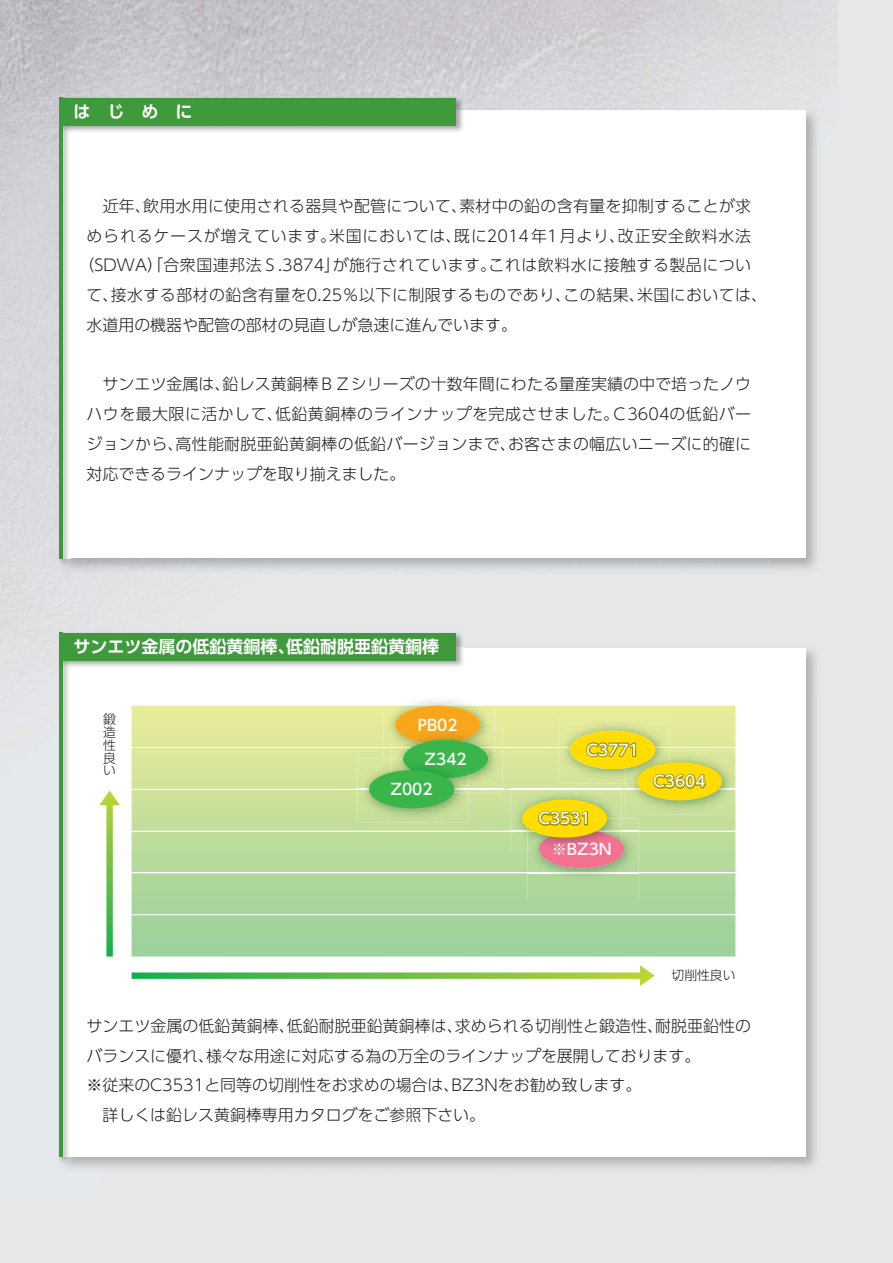
<style>
.page{position:relative;width:893px;height:1263px;background:#e6e7e8}
.page>*{position:absolute;margin:0;border:0;box-sizing:border-box;transform-origin:0 0}
.t1{font:16.95px "UD Shin Go Pro De Bold 90 pv RKSJ H";color:#fff}
.t2{font:15.9px/29.7px "UD Shin Go Pro Light 90 pv RKSJ H";letter-spacing:.005em;color:#231f20;text-align:justify}
.t3{font:15.9px "UD Shin Go Pro Light 90 pv RKSJ H";letter-spacing:.03em;color:#231f20}
.t4{font:15.9px "UD Shin Go Pro Light 90 pv RKSJ H";letter-spacing:.025em;color:#231f20}
.t5{font:15.9px "UD Shin Go Pro Light 90 pv RKSJ H";letter-spacing:.05em;color:#231f20}
.t6{font:15.45px/30.5px "UD Shin Go Pro Medium 90 pv RKSJ H";color:#fff}
.t7{font:15.45px "UD Shin Go Pro Medium 90 pv RKSJ H";color:#f6f8f6}
.t8{font:12.75px/12.8px "UD Shin Go Pro Light 90 pv RKSJ V";color:#231f20;text-align:justify}
.t9{font:12.75px "UD Shin Go Pro Light 90 pv RKSJ H";color:#231f20}
.s1{color:#fcfcfc}
.s2{color:#fff}
</style>
<div class="page">
<img style="left:0;top:0;width:838px;height:101px">
<img style="left:464px;top:107px;width:357px;height:52px">
<img style="left:771px;top:159px;width:45px;height:410px">
<div style="left:61px;top:111px;width:744px;height:447px;background:#fff"></div>
<img style="left:805px;top:648px;width:11px;height:49px">
<img style="left:771px;top:697px;width:45px;height:471px">
<img style="left:61px;top:1156px;width:710px;height:14px">
<div style="left:61px;top:648px;width:744px;height:508px;background:#fff"></div>
<img style="left:58px;top:107px;width:12px;height:459px">
<img style="left:63px;top:133px;width:7px;height:425px">
<hr style="left:60px;top:98px;width:3px;height:461px;background:#3f9a3c">
<img style="left:58px;top:631px;width:12px;height:533px">
<img style="left:63px;top:668px;width:7px;height:488px">
<hr style="left:60px;top:633px;width:3px;height:524px;background:#3f9a3c">
<img style="left:59px;top:96px;width:405px;height:37px">
<svg style="left:59px;top:96px;width:11px;height:11px"></svg>
<img style="left:60px;top:98px;width:3px;height:35px">
<div style="left:61px;top:98px;width:395px;height:27px;background:#3f9a3c"></div>
<img style="left:59px;top:631px;width:405px;height:37px">
<img style="left:60px;top:633px;width:3px;height:35px">
<div style="left:61px;top:633px;width:395px;height:27px;background:#3f9a3c"></div>
<svg style="left:132px;top:706px;width:603px;height:250px;background:#bcdc9b"></svg>
<hr style="left:132px;top:914px;width:603px;height:1px;background:#fff">
<hr style="left:132px;top:872px;width:603px;height:1px;background:#fff">
<hr style="left:132px;top:831px;width:603px;height:1px;background:#fff">
<hr style="left:132px;top:789px;width:603px;height:1px;background:#fff">
<hr style="left:132px;top:747px;width:603px;height:1px;background:#fff">
<svg style="left:99px;top:790px;width:21px;height:166px"></svg>
<svg style="left:132px;top:965px;width:523px;height:21px"></svg>
<img style="left:384px;top:700px;width:110px;height:58px">
<div style="left:395px;top:706px;width:85px;height:38px;background:#faa61a;border-radius:50%"></div>
<img style="left:528px;top:818px;width:110px;height:84px">
<img style="left:528px;top:872px;width:110px;height:1px">
<svg style="left:621px;top:831px;width:17px;height:1px"></svg>
<div style="left:539px;top:830px;width:85px;height:38px;background:#f27191;border-radius:50%"></div>
<img style="left:468px;top:728px;width:34px;height:64px">
<img style="left:468px;top:789px;width:34px;height:1px">
<img style="left:470px;top:728px;width:24px;height:30px">
<svg style="left:479px;top:747px;width:23px;height:1px"></svg>
<img style="left:392px;top:728px;width:29px;height:30px">
<svg style="left:384px;top:747px;width:28px;height:1px"></svg>
<img style="left:396px;top:728px;width:83px;height:15px">
<img style="left:419px;top:728px;width:38px;height:3px">
<div style="left:403px;top:740px;width:85px;height:38px;background:#39b54a;border-radius:50%"></div>
<img style="left:358px;top:759px;width:110px;height:64px">
<img style="left:392px;top:759px;width:76px;height:33px">
<img style="left:403px;top:759px;width:65px;height:19px">
<img style="left:425px;top:759px;width:41px;height:6px">
<div style="left:369px;top:770px;width:85px;height:38px;background:#39b54a;border-radius:50%"></div>
<img style="left:511px;top:788px;width:110px;height:64px">
<svg style="left:511px;top:831px;width:17px;height:1px"></svg>
<img style="left:511px;top:789px;width:110px;height:1px">
<img style="left:528px;top:818px;width:93px;height:34px">
<img style="left:539px;top:830px;width:82px;height:22px">
<img style="left:554px;top:843px;width:57px;height:9px">
<div style="left:522px;top:799px;width:85px;height:39px;background:#fd0;border-radius:50%"></div>
<svg style="left:538px;top:811px;width:50px;height:15px"></svg>
<img style="left:559px;top:719px;width:111px;height:64px">
<img style="left:559px;top:747px;width:111px;height:1px">
<div style="left:570px;top:731px;width:85px;height:38px;background:#fd0;border-radius:50%"></div>
<img style="left:625px;top:751px;width:111px;height:64px">
<img style="left:625px;top:789px;width:110px;height:1px">
<img style="left:625px;top:751px;width:45px;height:32px">
<img style="left:625px;top:751px;width:30px;height:17px">
<svg style="left:586px;top:742px;width:50px;height:16px"></svg>
<div style="left:637px;top:762px;width:85px;height:38px;background:#fd0;border-radius:50%"></div>
<svg style="left:652px;top:773px;width:35px;height:16px"></svg>
<div style="left:677px;top:780px;width:7px;height:7px;border:2px solid #968d00;border-radius:50%"></div>
<div style="left:685px;top:774px;width:11px;height:15px;border:2px solid #968d00;border-radius:50%"></div>
<div style="left:687px;top:775px;width:7px;height:12px;border:2px solid #968d00;border-radius:50%"></div>
<svg style="left:694px;top:774px;width:12px;height:15px"></svg>
<p class="t1" style="left:73px;top:105px;width:121px">は　じ　め　に</p>
<p class="t2" style="left:87px;top:193px;width:666px">　近年、飲用水用に使用される器具や配管について、素材中の鉛の含有量を抑制することが求</p>
<p class="t5" style="left:87px;top:230px;width:666px">められるケースが増えています。米国においては、既に2014年1月より、改正安全飲料水法</p>
<p class="t3" style="left:79px;top:259px;width:674px">（SDWA）「合衆国連邦法Ｓ.3874」が施行されています。これは飲料水に接触する製品につい</p>
<p class="t4" style="left:87px;top:289px;width:682px">て、接水する部材の鉛含有量を0.25％以下に制限するものであり、この結果、米国においては、</p>
<p class="t2" style="left:87px;top:312px;width:432px">水道用の機器や配管の部材の見直しが急速に進んでいます。</p>
<p class="t2" style="left:87px;top:372px;width:666px">　サンエツ金属は、鉛レス黄銅棒ＢＺシリーズの十数年間にわたる量産実績の中で培ったノウハウを最大限に活かして、低鉛黄銅棒のラインナップを完成させました。Ｃ3604の低鉛バージョンから､高性能耐脱亜鉛黄銅棒の低鉛バージョンまで、お客さまの幅広いニーズに的確に対応できるラインナップを取り揃えました。</p>
<p class="t1" style="left:73px;top:640px;width:367px">サンエツ金属の低鉛黄銅棒、低鉛耐脱亜鉛黄銅棒</p>
<p class="t8" style="left:103px;top:715px;width:14px">鍛造性良い</p>
<p class="t6" style="left:418px;top:712px;width:41px">PB02</p>
<p class="t6" style="left:391px;top:746px;width:78px;text-indent:34px">Z342<br>Z002</p>
<p class="t6" style="left:587px;top:737px;width:54px">C3771</p>
<p class="t6" style="left:538px;top:805px;width:54px">C3531</p>
<p class="t7" style="left:552px;top:843px;width:62px">※B<span class="s1">Z3</span><span class="s2">N</span></p>
<p class="t6" style="left:653px;top:768px;width:54px">C3604</p>
<p class="t9" style="left:672px;top:970px;width:65px">切削性良い</p>
<p class="t2" style="left:87px;top:1013px;width:666px;text-align:left">サンエツ金属の低鉛黄銅棒、低鉛耐脱亜鉛黄銅棒は、求められる切削性と鍛造性、耐脱亜鉛性のバランスに優れ、様々な用途に対応する為の万全のラインナップを展開しております。<br>※従来のC3531と同等の切削性をお求めの場合は、BZ3Nをお勧め致します。<br>　詳しくは鉛レス黄銅棒専用カタログをご参照下さい。</p>
</div>
